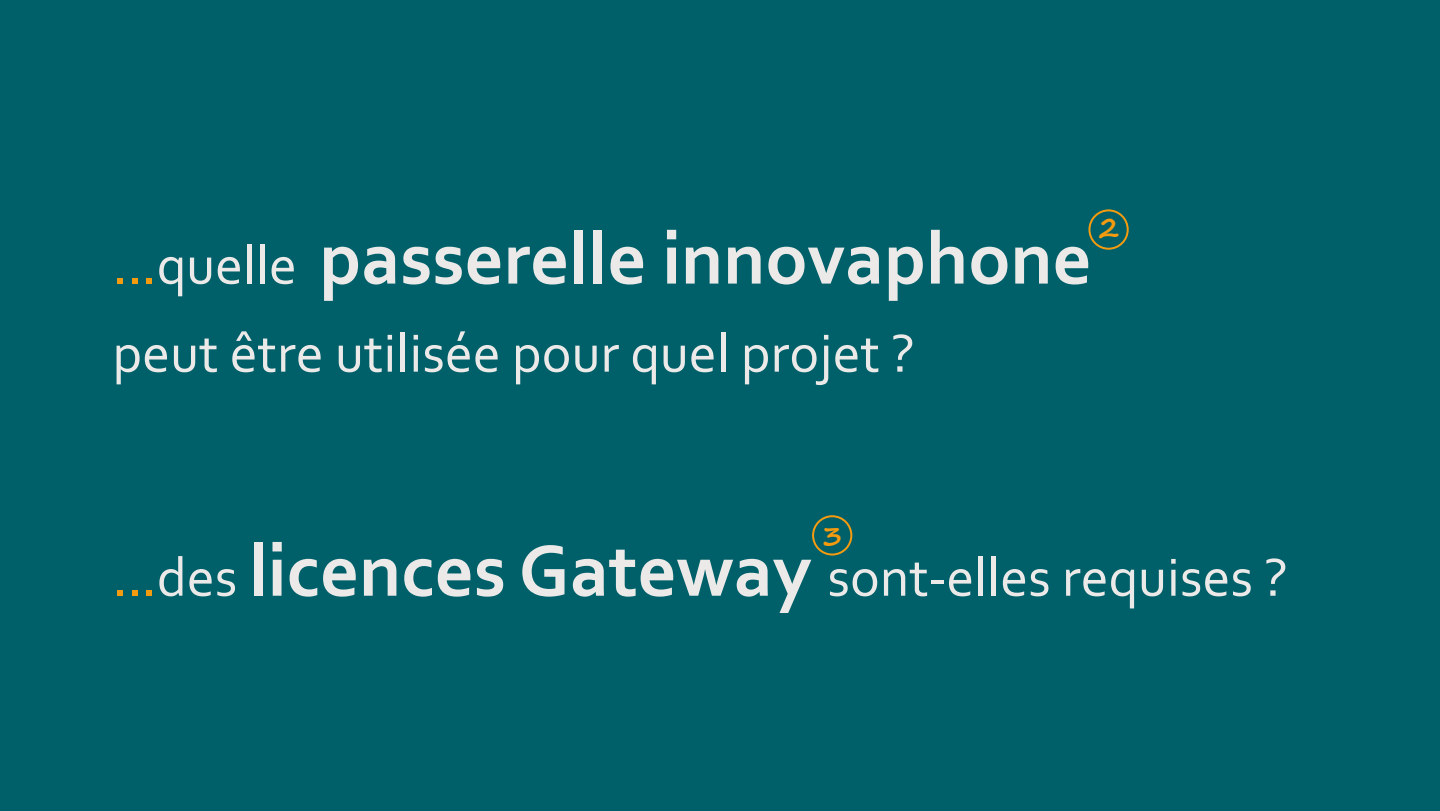
<style>
.page{position:relative;width:1440px;height:811px;background:#fff}
.page>*{position:absolute;margin:0;border:0;box-sizing:border-box;transform-origin:0 0}
.t1{font:700 76px "Corbel";color:#ece9e9}
.t2{font:56px "Corbel";color:#ece9e9}
.t3{font:700 28px "Segoe Print";color:#f59b10}
.s1{font-weight:400;font-size:56px;color:#f59b10}
.s2{font-weight:400;font-size:56px}
.s3{color:#f59b10}
.s4{font-weight:700;font-size:76px}
</style>
<div class="page">
<div style="left:0;top:0;width:1440px;height:810px;background:#006069"></div>
<div style="left:1088px;top:209px;width:41px;height:40px;border:2px solid #f59b10;border-radius:50%"></div>
<div style="left:812px;top:515px;width:40px;height:40px;border:2px solid #f59b10;border-radius:50%"></div>
<h1 class="t1" style="left:112px;top:211px;width:981px"><span class="s1">...</span><span class="s2">quelle</span> passerelle innovaphone</h1>
<p class="t2" style="left:112px;top:318px;width:804px">peut être utilisée pour quel projet ?</p>
<p class="t3" style="left:1098px;top:201px;width:22px">2</p>
<p class="t3" style="left:822px;top:510px;width:22px">3</p>
<p class="t2" style="left:112px;top:542px;width:1177px"><span class="s3">...</span>des <span class="s4">licences Gateway</span> sont-elles requises ?</p>
</div>
